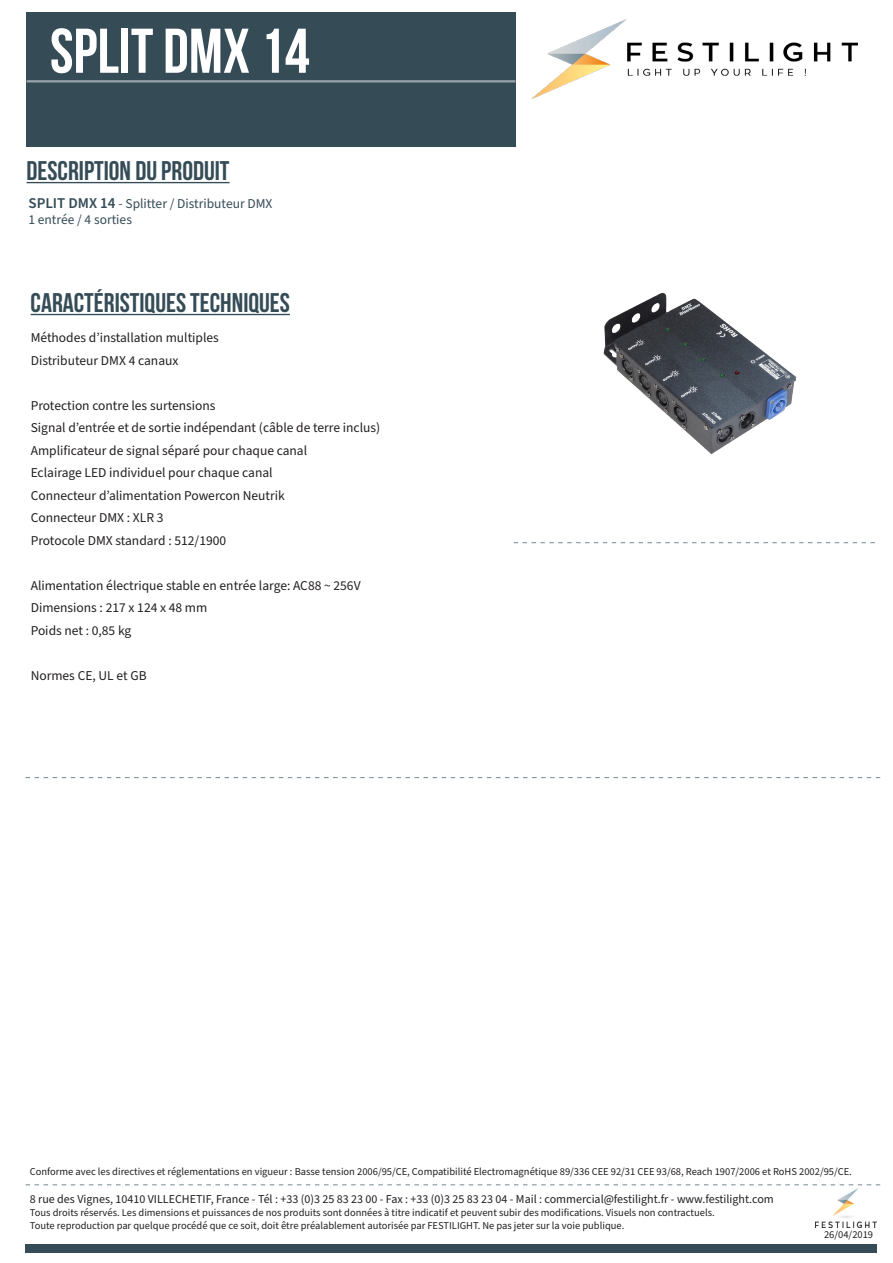
<style>
.page{position:relative;width:893px;height:1263px;background:#fff}
.page>*{position:absolute;margin:0;border:0;box-sizing:border-box;transform-origin:0 0}
.t1{font:700 63px "Bebas Neue";color:#fff}
.t2{font:700 27px "Bebas Neue";color:#354c57}
.t3{font:13.5px "Source Sans Pro";color:#231f20}
.t4{font:13.5px "Source Sans Pro";color:#354c57}
.t5{font:12px "Source Sans Pro";color:#231f20}
.t6{font:10.5px "Source Sans Pro";color:#231f20}
.s1{font-weight:600;font-size:15px}
</style>
<div class="page">
<div style="left:27px;top:12px;width:489px;height:135px;background:#354c57"></div>
<hr style="left:27px;top:80px;width:489px;height:2px;background:#fff">
<img style="left:532px;top:19px;width:326px;height:80px">
<svg style="left:26px;top:777px;width:854px;height:1px"></svg>
<svg style="left:514px;top:542px;width:361px;height:1px"></svg>
<svg style="left:26px;top:1184px;width:854px;height:1px"></svg>
<div style="left:26px;top:1244px;width:851px;height:8px;background:#354c57"></div>
<img style="left:815px;top:1188px;width:62px;height:39px">
<img style="left:603px;top:292px;width:194px;height:163px">
<hr style="left:31px;top:314px;width:259px;height:1px;background:#354c57">
<hr style="left:27px;top:182px;width:203px;height:1px;background:#354c57">
<p class="t1" style="left:50px;top:16px;width:261px">SPLIT DMX 14</p>
<p class="t2" style="left:27px;top:155px;width:204px">DESCRIPTION DU PRODUIT</p>
<p class="t4" style="left:28px;top:194px;width:246px"><span class="s1">SPLIT DMX 14</span> - Splitter / Distributeur DMX</p>
<p class="t4" style="left:28px;top:211px;width:105px">1 entrée / 4 sorties</p>
<p class="t2" style="left:31px;top:287px;width:261px">CARACTÉRISTIQUES TECHNIQUES</p>
<p class="t3" style="left:31px;top:329px;width:190px">Méthodes d’installation multiples</p>
<p class="t3" style="left:31px;top:351px;width:149px">Distributeur DMX 4 canaux</p>
<p class="t3" style="left:31px;top:396px;width:186px">Protection contre les surtensions</p>
<p class="t3" style="left:31px;top:419px;width:351px">Signal d’entrée et de sortie indépendant (câble de terre inclus)</p>
<p class="t3" style="left:31px;top:441px;width:278px">Amplificateur de signal séparé pour chaque canal</p>
<p class="t3" style="left:31px;top:464px;width:244px">Eclairage LED individuel pour chaque canal</p>
<p class="t3" style="left:31px;top:486px;width:256px">Connecteur d’alimentation Powercon Neutrik</p>
<p class="t3" style="left:31px;top:509px;width:134px">Connecteur DMX : XLR 3</p>
<p class="t3" style="left:31px;top:531px;width:197px">Protocole DMX standard : 512/1900</p>
<p class="t3" style="left:31px;top:576px;width:331px">Alimentation électrique stable en entrée large: AC88 ~ 256V</p>
<p class="t3" style="left:31px;top:599px;width:178px">Dimensions : 217 x 124 x 48 mm</p>
<p class="t3" style="left:31px;top:621px;width:102px">Poids net : 0,85 kg</p>
<p class="t3" style="left:31px;top:666px;width:117px">Normes CE, UL et GB</p>
<p class="t6" style="left:30px;top:1165px;width:823px">Conforme avec les directives et réglementations en vigueur : Basse tension 2006/95/CE, Compatibilité Electromagnétique 89/336 CEE 92/31 CEE 93/68, Reach 1907/2006 et RoHS 2002/95/CE.</p>
<p class="t5" style="left:30px;top:1191px;width:745px">8 rue des Vignes, 10410 VILLECHETIF, France - Tél : +33 (0)3 25 83 23 00 - Fax : +33 (0)3 25 83 23 04 - Mail : commercial@festilight.fr - www.festilight.com</p>
<p class="t6" style="left:30px;top:1205px;width:686px">Tous droits réservés. Les dimensions et puissances de nos produits sont données à titre indicatif et peuvent subir des modifications. Visuels non contractuels.</p>
<p class="t6" style="left:30px;top:1218px;width:596px">Toute reproduction par quelque procédé que ce soit, doit être préalablement autorisée par FESTILIGHT. Ne pas jeter sur la voie publique.</p>
<p class="t6" style="left:824px;top:1228px;width:51px">26/04/2019</p>
</div>
